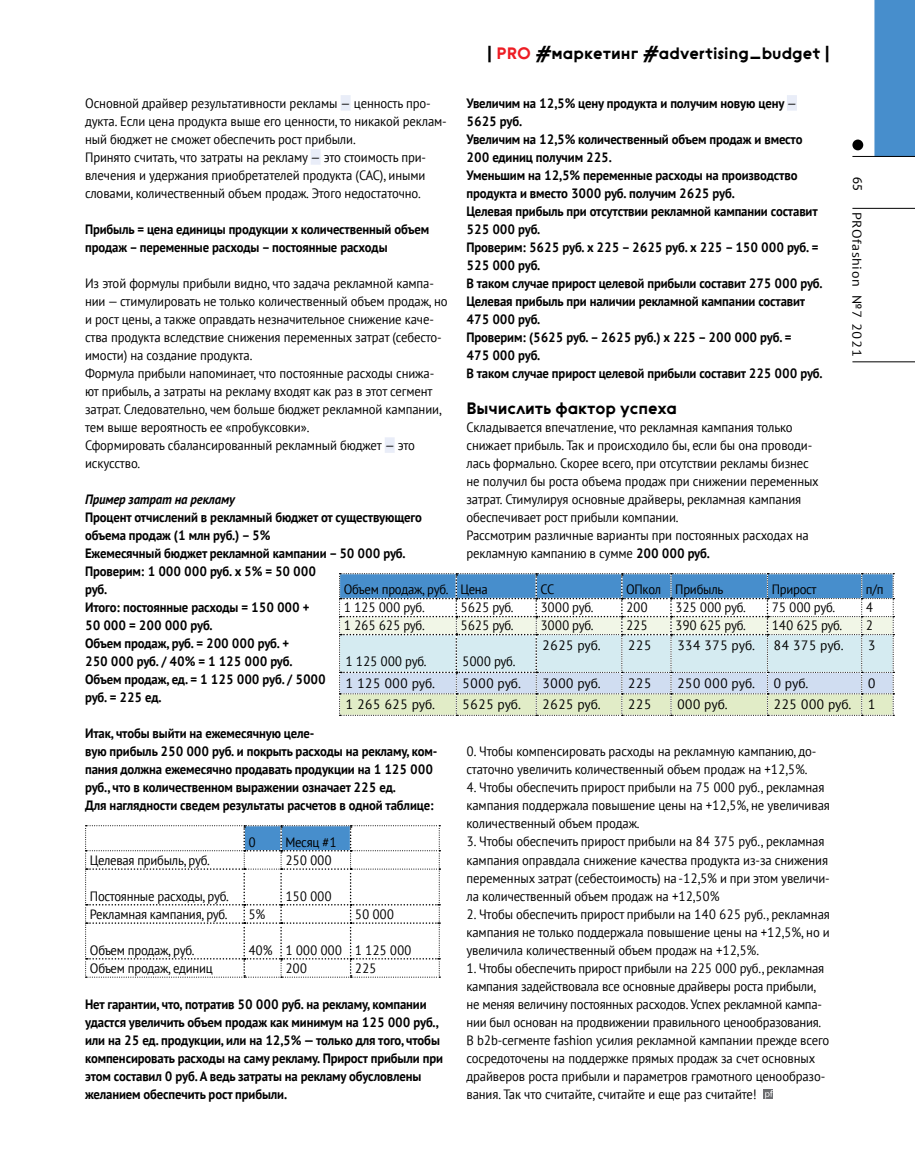
<style>
.page{position:relative;width:915px;height:1170px;background:#fff}
.page>*{position:absolute;margin:0;border:0;box-sizing:border-box;transform-origin:0 0}
.t1{font:16.5px "Geometric Sans Serifv 1";color:#000}
.t2{font:13.5px/18px "PT Sans";letter-spacing:-.01em;color:#000;scale:.94 1}
.t3{font:700 13.5px/18px "PT Sans";letter-spacing:-.01em;color:#000;scale:.94 1}
.t4{font:13.5px "PT Sans";letter-spacing:-.01em;color:#000}
.t5{font:italic 700 13.5px "PT Sans";letter-spacing:-.01em;color:#000;scale:.94 1}
.t6{font:13.5px "Myriad Pro";color:#000}
.t7{font:12.75px "PT Sans";letter-spacing:.04em;color:#000;scale:1.1 1}
.s1{color:#ed1d24}
.s2{font-weight:400;font-style:italic}
.s3{font-weight:700}
.s4{font-style:italic}
</style>
<div class="page">
<div style="left:874px;top:0;width:40px;height:156px;background:#478ecc"></div>
<hr style="left:852px;top:208px;width:62px;height:1px;background:#000">
<hr style="left:852px;top:156px;width:62px;height:1px;background:#000">
<hr style="left:852px;top:361px;width:62px;height:1px;background:#000">
<div style="left:852px;top:139px;width:10px;height:11px;background:#000;border-radius:50%"></div>
<div style="left:340px;top:95px;width:10px;height:16px;background:#e9edf8"></div>
<div style="left:310px;top:149px;width:10px;height:16px;background:#e9edf8"></div>
<div style="left:384px;top:437px;width:10px;height:16px;background:#e9edf8"></div>
<div style="left:786px;top:95px;width:10px;height:16px;background:#e9edf8"></div>
<div style="left:763px;top:1089px;width:9px;height:9px;background:#6d6e71"></div>
<svg style="left:765px;top:1090px;width:7px;height:8px"></svg>
<svg style="left:85px;top:825px;width:355px;height:152px"></svg>
<svg style="left:339px;top:573px;width:554px;height:142px;background:#c4d9e0"></svg>
<p class="t1" style="left:487px;top:44px;width:344px">| <span class="s1">PRO</span> #маркетинг #advertising_budget |</p>
<p class="t3" style="left:466px;top:94px;width:380px">Увеличим на 12,5% цену продукта и получим новую цену <span class="s2">— </span>5625 руб.<br>Увеличим на 12,5% количественный объем продаж и вместо 200 единиц получим 225.<br>Уменьшим на 12,5% переменные расходы на производство продукта и вместо 3000 руб. получим 2625 руб.<br>Целевая прибыль при отсутствии рекламной кампании составит 525 000 руб.<br>Проверим: 5625 руб. х 225 – 2625 руб. х 225 – 150 000 руб. = 525 000 руб.<br>В таком случае прирост целевой прибыли составит 275 000 руб.<br>Целевая прибыль при наличии рекламной кампании составит 475 000 руб.<br>Проверим: (5625 руб. – 2625 руб.) х 225 – 200 000 руб. =<br>475 000 руб.<br>В таком случае прирост целевой прибыли составит 225 000 руб.</p>
<p class="t1" style="left:466px;top:399px;width:212px">Вычислить фактор успеха</p>
<p class="t2" style="left:466px;top:418px;width:376px">Складывается впечатление, что рекламная кампания только снижает прибыль. Так и происходило бы, если бы она проводи&shy;лась формально. Скорее всего, при отсутствии рекламы бизнес не получил бы роста объема продаж при снижении переменных затрат. Стимулируя основные драйверы, рекламная кампания обеспечивает рост прибыли компании.<br>Рассмотрим различные варианты при постоянных расходах на рекламную кампанию в сумме <span class="s3">200 000 руб.</span></p>
<p class="t2" style="left:85px;top:94px;width:386px">Основной драйвер результативности рекламы <span class="s4">—</span> ценность про&shy;дукта. Если цена продукта выше его ценности, то никакой реклам&shy;ный бюджет не сможет обеспечить рост прибыли.<br>Принято считать, что затраты на рекламу <span class="s4">—</span> это стоимость при&shy;влечения и удержания приобретателей продукта (CAC), иными словами, количественный объем продаж. Этого недостаточно.</p>
<p class="t3" style="left:85px;top:220px;width:367px">Прибыль = цена единицы продукции х количественный объем продаж – переменные расходы – постоянные расходы</p>
<p class="t2" style="left:85px;top:274px;width:387px">Из этой формулы прибыли видно, что задача рекламной кампа&shy;нии — стимулировать не только количественный объем продаж, но и рост цены, а также оправдать незначительное снижение каче&shy;ства продукта вследствие снижения переменных затрат (себесто&shy;имости) на создание продукта.<br>Формула прибыли напоминает, что постоянные расходы снижа&shy;ют прибыль, а затраты на рекламу входят как раз в этот сегмент затрат. Следовательно, чем больше бюджет рекламной кампании, тем выше вероятность ее «пробуксовки».<br>Сформировать сбалансированный рекламный бюджет <span class="s4">—</span> это искусство.</p>
<p class="t5" style="left:85px;top:490px;width:161px">Пример затрат на рекламу</p>
<p class="t3" style="left:85px;top:508px;width:360px">Процент отчислений в рекламный бюджет от существующего объема продаж (1 млн руб.) – 5%<br>Ежемесячный бюджет рекламной кампании – 50 000 руб.<br>Проверим: 1 000 000 руб. х 5% = 50 000<br>руб.<br>Итого: постоянные расходы = 150 000 +<br>50 000 = 200 000 руб.<br>Объем продаж, руб. = 200 000 руб. +<br>250 000 руб. / 40% = 1 125 000 руб.<br>Объем продаж, ед. = 1 125 000 руб. / 5000<br>руб. = 225 ед.</p>
<p class="t3" style="left:85px;top:724px;width:376px">Итак, чтобы выйти на ежемесячную целе-<br>вую прибыль 250 000 руб. и покрыть расходы на рекламу, ком&shy;пания должна ежемесячно продавать продукции на 1 125 000 руб., что в количественном выражении означает 225 ед.<br>Для наглядности сведем результаты расчетов в одной таблице:</p>
<p class="t6" style="left:865px;top:177px;width:15px;rotate:90deg">65</p>
<p class="t7" style="left:864px;top:212px;width:133px;rotate:90deg">PROfashion №7 2021</p>
<p class="t2" style="left:344px;top:580px;width:155px">Объем продаж, руб. Цена</p>
<p class="t2" style="left:540px;top:580px;width:16px">СС</p>
<p class="t2" style="left:626px;top:580px;width:105px">ОПкол Прибыль</p>
<p class="t2" style="left:771px;top:580px;width:49px">Прирост</p>
<p class="t2" style="left:865px;top:580px;width:20px">п/п</p>
<p class="t2" style="left:344px;top:598px;width:87px">1 125 000 руб.</p>
<p class="t2" style="left:460px;top:598px;width:58px">5625 руб.</p>
<p class="t2" style="left:540px;top:598px;width:58px">3000 руб.</p>
<p class="t2" style="left:626px;top:598px;width:25px">200</p>
<p class="t2" style="left:675px;top:598px;width:77px">325 000 руб.</p>
<p class="t2" style="left:771px;top:598px;width:69px">75 000 руб.</p>
<p class="t2" style="left:865px;top:598px;width:9px">4</p>
<p class="t2" style="left:344px;top:616px;width:87px">1 265 625 руб.</p>
<p class="t2" style="left:460px;top:616px;width:58px">5625 руб.</p>
<p class="t2" style="left:540px;top:616px;width:58px">3000 руб.</p>
<p class="t2" style="left:626px;top:616px;width:25px">225</p>
<p class="t2" style="left:675px;top:616px;width:77px">390 625 руб.</p>
<p class="t2" style="left:771px;top:616px;width:77px">140 625 руб.</p>
<p class="t2" style="left:865px;top:616px;width:9px">2</p>
<p class="t2" style="left:345px;top:652px;width:87px">1 125 000 руб.</p>
<p class="t2" style="left:462px;top:652px;width:58px">5000 руб.</p>
<p class="t4" style="left:542px;top:636px;width:60px">2625 руб.</p>
<p class="t4" style="left:627px;top:636px;width:25px">225</p>
<p class="t4" style="left:676px;top:636px;width:79px">334 375 руб.</p>
<p class="t4" style="left:773px;top:636px;width:72px">84 375 руб.</p>
<p class="t4" style="left:867px;top:636px;width:9px">3</p>
<p class="t4" style="left:345px;top:674px;width:91px">1 125 000 руб.</p>
<p class="t4" style="left:462px;top:674px;width:60px">5000 руб.</p>
<p class="t4" style="left:542px;top:674px;width:60px">3000 руб.</p>
<p class="t4" style="left:627px;top:674px;width:25px">225</p>
<p class="t4" style="left:676px;top:674px;width:79px">250 000 руб.</p>
<p class="t4" style="left:773px;top:674px;width:36px">0 руб.</p>
<p class="t4" style="left:867px;top:674px;width:9px">0</p>
<p class="t4" style="left:345px;top:695px;width:91px">1 265 625 руб.</p>
<p class="t4" style="left:462px;top:695px;width:60px">5625 руб.</p>
<p class="t4" style="left:542px;top:695px;width:60px">2625 руб.</p>
<p class="t4" style="left:627px;top:695px;width:25px">225</p>
<p class="t4" style="left:676px;top:695px;width:52px">000 руб.</p>
<p class="t4" style="left:773px;top:695px;width:104px">225 000 руб. 1</p>
<p class="t2" style="left:466px;top:742px;width:374px">0. Чтобы компенсировать расходы на рекламную кампанию, до&shy;статочно увеличить количественный объем продаж на +12,5%.</p>
<p class="t2" style="left:466px;top:778px;width:388px">4. Чтобы обеспечить прирост прибыли на 75 000 руб., рекламная кампания поддержала повышение цены на +12,5%, не увеличивая количественный объем продаж.</p>
<p class="t2" style="left:466px;top:832px;width:388px">3. Чтобы обеспечить прирост прибыли на 84 375 руб., рекламная кампания оправдала снижение качества продукта из-за снижения переменных затрат (себестоимость) на -12,5% и при этом увеличи&shy;ла количественный объем продаж на +12,50%</p>
<p class="t2" style="left:466px;top:904px;width:388px;text-align:justify">2. Чтобы обеспечить прирост прибыли на 140 625 руб., рекламная кампания не только поддержала повышение цены на +12,5%, но и увеличила количественный объем продаж на +12,5%.</p>
<p class="t2" style="left:466px;top:958px;width:387px">1. Чтобы обеспечить прирост прибыли на 225 000 руб., рекламная кампания задействовала все основные драйверы роста прибыли, не меняя величину постоянных расходов. Успех рекламной кампа&shy;нии был основан на продвижении правильного ценообразования.<br>В b2b-сегменте fashion усилия рекламной кампании прежде всего сосредоточены на поддержке прямых продаж за счет основных драйверов роста прибыли и параметров грамотного ценообразо&shy;вания. Так что считайте, считайте и еще раз считайте!</p>
<p class="t2" style="left:248px;top:832px;width:9px">0</p>
<p class="t2" style="left:285px;top:832px;width:56px">Месяц #1</p>
<p class="t2" style="left:90px;top:850px;width:129px">Целевая прибыль, руб.</p>
<p class="t2" style="left:285px;top:850px;width:51px">250 000</p>
<p class="t2" style="left:90px;top:886px;width:149px">Постоянные расходы, руб.</p>
<p class="t2" style="left:285px;top:886px;width:51px">150 000</p>
<p class="t2" style="left:90px;top:904px;width:148px">Рекламная кампания, руб.</p>
<p class="t2" style="left:248px;top:904px;width:20px">5%</p>
<p class="t2" style="left:355px;top:904px;width:43px">50 000</p>
<p class="t2" style="left:90px;top:940px;width:113px">Объем продаж, руб.</p>
<p class="t2" style="left:248px;top:940px;width:175px">40% 1 000 000 1 125 000</p>
<p class="t2" style="left:90px;top:958px;width:132px">Объем продаж, единиц</p>
<p class="t2" style="left:285px;top:958px;width:25px">200</p>
<p class="t2" style="left:355px;top:958px;width:25px">225</p>
<p class="t3" style="left:85px;top:994px;width:382px">Нет гарантии, что, потратив 50 000 руб. на рекламу, компании удастся увеличить объем продаж как минимум на 125 000 руб., или на 25 ед. продукции, или на 12,5% — только для того, чтобы компенсировать расходы на саму рекламу. Прирост прибыли при этом составил 0 руб. А ведь затраты на рекламу обусловлены желанием обеспечить рост прибыли.</p>
</div>
